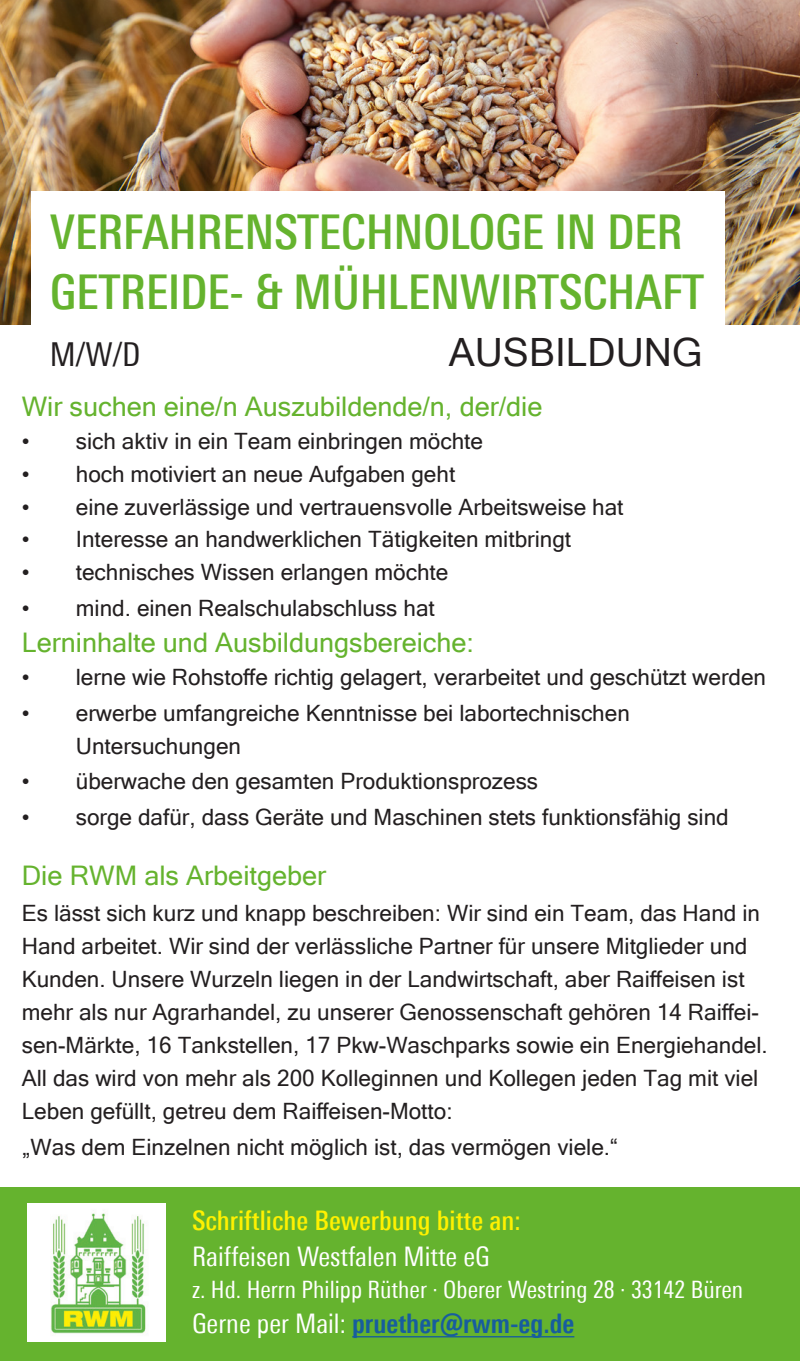
<style>
.page{position:relative;width:800px;height:1361px;background:#fff}
.page>*{position:absolute;margin:0;border:0;box-sizing:border-box;transform-origin:0 0}
.t1{font:500 condensed 48px "Univers Next Pro";letter-spacing:-.01em;color:#65b32e}
.t2{font:39px "Microsoft Sans Serif";color:#231f20}
.t3{font:condensed 33px "Univers Next Pro";color:#231f20}
.t4{font:27px "Microsoft Sans Serif";color:#65b32e}
.t5{font:700 condensed 27px "Univers Next Pro";color:#175d9e}
.t6{font:500 condensed 27px "Univers Next Pro";color:#fff101}
.t7{font:condensed 27px "Univers Next Pro";color:#fff}
.t8{font:condensed 24px "Univers Next Pro";color:#fff}
.t9{font:22.5px/33px "Microsoft Sans Serif";color:#231f20}
.s1{font-weight:400;color:#fff}
</style>
<div class="page">
<div style="left:0;top:1148px;width:799px;height:213px;background:#65b32e"></div>
<div style="left:0;top:234px;width:799px;height:952px;background:#fff"></div>
<img style="left:0;top:0;width:799px;height:325px">
<hr style="left:352px;top:1336px;width:222px;height:1px;background:#175d9e">
<img style="left:28px;top:1203px;width:138px;height:138px">
<div style="left:31px;top:191px;width:693px;height:144px;background:#fff"></div>
<p class="t1" style="left:50px;top:203px;width:634px">VERFAHRENSTECHNOLOGE IN DER</p>
<p class="t1" style="left:50px;top:263px;width:655px">GETREIDE- &amp; MÜHLENWIRTSCHAFT</p>
<p class="t3" style="left:50px;top:335px;width:92px">M/W/D</p>
<p class="t2" style="left:448px;top:326px;width:255px">AUSBILDUNG</p>
<p class="t4" style="left:22px;top:389px;width:522px">Wir suchen eine/n Auszubildende/n, der/die</p>
<p class="t9" style="left:22px;top:424px;width:462px">• sich aktiv in ein Team einbringen möchte</p>
<p class="t9" style="left:22px;top:457px;width:435px">• hoch motiviert an neue Aufgaben geht</p>
<p class="t9" style="left:22px;top:490px;width:603px">• eine zuverlässige und vertrauensvolle Arbeitsweise hat</p>
<p class="t9" style="left:22px;top:522px;width:550px">• Interesse an handwerklichen Tätigkeiten mitbringt</p>
<p class="t9" style="left:22px;top:555px;width:428px">• technisches Wissen erlangen möchte</p>
<p class="t9" style="left:22px;top:591px;width:414px">• mind. einen Realschulabschluss hat</p>
<p class="t4" style="left:22px;top:625px;width:453px">Lerninhalte und Ausbildungsbereiche:</p>
<p class="t9" style="left:22px;top:660px;width:745px">• lerne wie Rohstoffe richtig gelagert, verarbeitet und geschützt werden</p>
<p class="t9" style="left:76px;top:696px;width:555px;text-indent:-54px">• erwerbe umfangreiche Kenntnisse bei labortechnischen<br>Untersuchungen</p>
<p class="t9" style="left:22px;top:764px;width:518px">• überwache den gesamten Produktionsprozess</p>
<p class="t9" style="left:22px;top:800px;width:708px">• sorge dafür, dass Geräte und Maschinen stets funktionsfähig sind</p>
<p class="t4" style="left:22px;top:858px;width:306px">Die RWM als Arbeitgeber</p>
<p class="t9" style="left:22px;top:896px;width:747px">Es lässt sich kurz und knapp beschreiben: Wir sind ein Team, das Hand in Hand arbeitet. Wir sind der verlässliche Partner für unsere Mitglieder und Kunden. Unsere Wurzeln liegen in der Landwirtschaft, aber Raiffeisen ist mehr als nur Agrarhandel, zu unserer Genossenschaft gehören 14 Raiffei&shy;sen-Märkte, 16 Tankstellen, 17 Pkw-Waschparks sowie ein Energiehandel.<br>All das wird von mehr als 200 Kolleginnen und Kollegen jeden Tag mit viel Leben gefüllt, getreu dem Raiffeisen-Motto:</p>
<p class="t9" style="left:22px;top:1130px;width:597px">„Was dem Einzelnen nicht möglich ist, das vermögen viele.“</p>
<p class="t6" style="left:192px;top:1204px;width:330px">Schriftliche Bewerbung bitte an:</p>
<p class="t7" style="left:192px;top:1240px;width:299px">Raiffeisen Westfalen Mitte eG</p>
<p class="t8" style="left:192px;top:1275px;width:552px">z. Hd. Herrn Philipp Rüther · Oberer Westring 28 · 33142 Büren</p>
<p class="t5" style="left:192px;top:1307px;width:384px"><span class="s1">Gerne per Mail:</span> pruether@rwm-eg.de</p>
</div>
